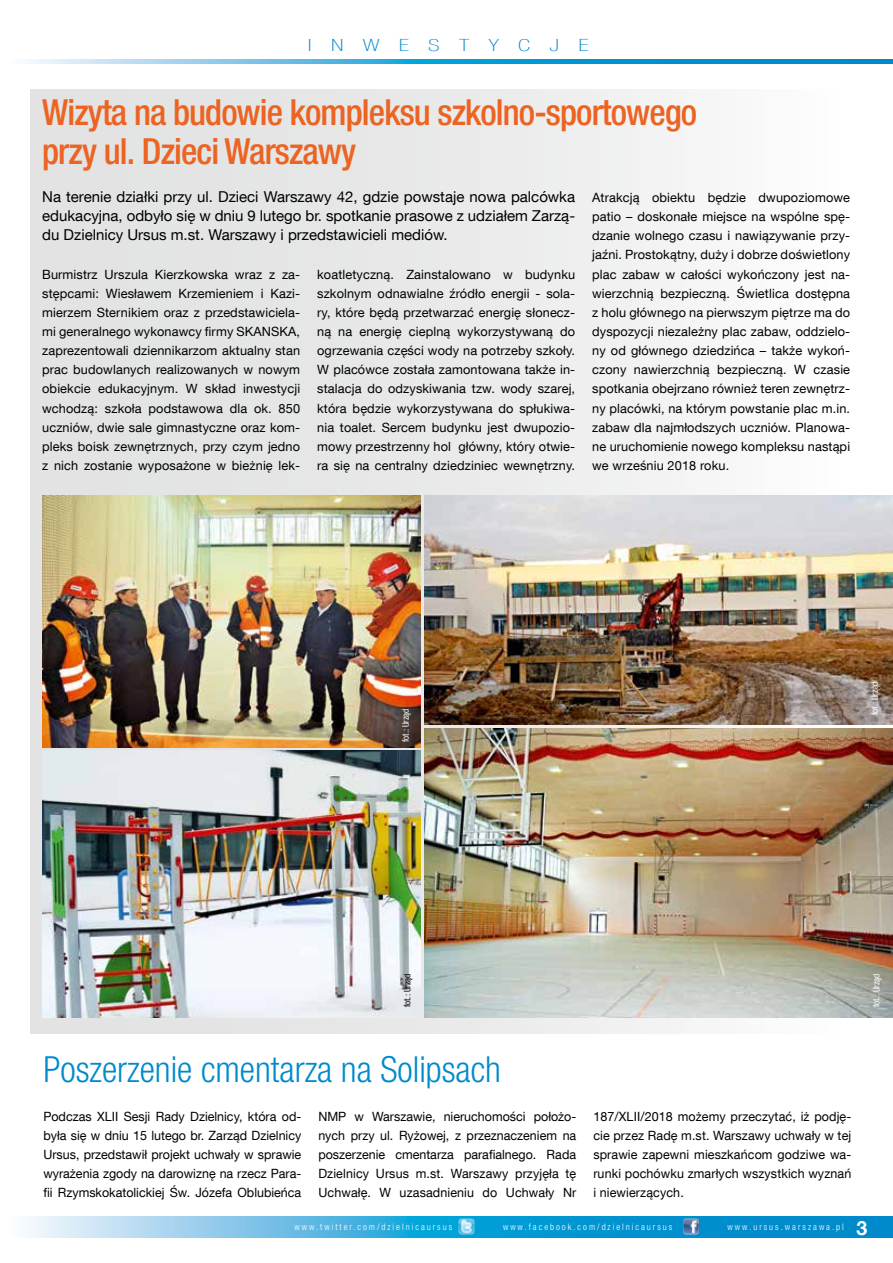
<style>
.page{position:relative;width:893px;height:1263px;background:#fff}
.page>*{position:absolute;margin:0;border:0;box-sizing:border-box;transform-origin:0 0}
.t1{font:500 condensed 36px/38.2px "Helvetica Neue LT Com";letter-spacing:-.025em;color:#ec6322}
.t2{font:300 condensed 36px "Helvetica Neue LT Com";color:#008acb}
.t3{font:700 19.5px "Helvetica Neue LT Com";color:#fff}
.t4{font:100 condensed 16.8px "Helvetica Neue LT Com";letter-spacing:.8em;color:#008acb;scale:1.43 1}
.t5{font:15px/19.2px "Helvetica Neue LT Com";color:#000;text-align:justify}
.t6{font:12.75px/19.2px "Helvetica Neue LT Com";letter-spacing:.01em;color:#000;text-align:justify}
.t7{font:300 condensed 9px "Helvetica Neue LT Com";letter-spacing:.22em;color:#fff}
.t8{font:condensed 9px "Helvetica Neue LT Com";color:#fff}
.t9{font:condensed 9px "Helvetica Neue LT Com";color:#000}
</style>
<div class="page">
<div style="left:31px;top:89px;width:819px;height:944px;background:linear-gradient(to right,#dededd,#fafafa)"></div>
<svg style="left:26px;top:60px;width:867px;height:4px;background:#3eacdb"></svg>
<svg style="left:26px;top:1216px;width:867px;height:21px;background:#40addc"></svg>
<svg style="left:326px;top:59px;width:22px;height:5px"></svg>
<svg style="left:355px;top:59px;width:32px;height:33px"></svg>
<img style="left:458px;top:1218px;width:16px;height:16px">
<img style="left:683px;top:1218px;width:16px;height:16px">
<img style="left:425px;top:728px;width:468px;height:289px">
<img style="left:425px;top:495px;width:468px;height:229px">
<img style="left:43px;top:495px;width:377px;height:252px">
<img style="left:43px;top:750px;width:377px;height:267px">
<h3 class="t4" style="left:308px;top:36px;width:198px">INWESTYCJE</h3>
<h1 class="t1" style="left:42px;top:93px;width:656px">Wizyta na budowie kompleksu szkolno-sportowego przy ul. Dzieci Warszawy</h1>
<p class="t5" style="left:42px;top:187px;width:534px">Na terenie działki przy ul. Dzieci Warszawy 42, gdzie powstaje nowa palcówka edukacyjna, odbyło się w dniu 9 lutego br. spotkanie prasowe z udziałem Zarzą&shy;du Dzielnicy Ursus m.st. Warszawy i przedstawicieli mediów.</p>
<p class="t6" style="left:42px;top:264px;width:259px">Burmistrz Urszula Kierzkowska wraz z za&shy;stępcami: Wiesławem Krzemieniem i Kazi&shy;mierzem Sternikiem oraz z przedstawiciela&shy;mi generalnego wykonawcy firmy SKANSKA, zaprezentowali dziennikarzom aktualny stan prac budowlanych realizowanych w nowym obiekcie edukacyjnym. W skład inwestycji wchodzą: szkoła podstawowa dla ok. 850 uczniów, dwie sale gimnastyczne oraz kom&shy;pleks boisk zewnętrznych, przy czym jedno z nich zostanie wyposażone w bieżnię lek-</p>
<p class="t6" style="left:317px;top:264px;width:259px">koatletyczną. Zainstalowano w budynku szkolnym odnawialne źródło energii - sola&shy;ry, które będą przetwarzać energię słonecz&shy;ną na energię cieplną wykorzystywaną do ogrzewania części wody na potrzeby szkoły.<br>W placówce została zamontowana także in&shy;stalacja do odzyskiwania tzw. wody szarej, która będzie wykorzystywana do spłukiwa&shy;nia toalet. Sercem budynku jest dwupozio&shy;mowy przestrzenny hol główny, który otwie&shy;ra się na centralny dziedziniec wewnętrzny.</p>
<p class="t6" style="left:592px;top:188px;width:259px">Atrakcją obiektu będzie dwupoziomowe patio – doskonałe miejsce na wspólne spę&shy;dzanie wolnego czasu i nawiązywanie przy&shy;jaźni. Prostokątny, duży i dobrze doświetlony plac zabaw w całości wykończony jest na&shy;wierzchnią bezpieczną. Świetlica dostępna z holu głównego na pierwszym piętrze ma do dyspozycji niezależny plac zabaw, oddzielo&shy;ny od głównego dziedzińca – także wykoń&shy;czony nawierzchnią bezpieczną. W czasie spotkania obejrzano również teren zewnętrz&shy;ny placówki, na którym powstanie plac m.in. zabaw dla najmłodszych uczniów. Planowa&shy;ne uruchomienie nowego kompleksu nastąpi we wrześniu 2018 roku.</p>
<p class="t8" style="left:400px;top:742px;width:35px;rotate:-90deg">fot.: Urząd</p>
<p class="t8" style="left:869px;top:715px;width:35px;rotate:-90deg">fot.: Urząd</p>
<p class="t9" style="left:402px;top:1007px;width:35px;rotate:-90deg">fot.: Urząd</p>
<h1 class="t2" style="left:43px;top:1049px;width:459px">Poszerzenie cmentarza na Solipsach</h1>
<p class="t6" style="left:43px;top:1106px;width:259px">Podczas XLII Sesji Rady Dzielnicy, która od&shy;była się w dniu 15 lutego br. Zarząd Dzielnicy Ursus, przedstawił projekt uchwały w sprawie wyrażenia zgody na darowiznę na rzecz Para&shy;fii Rzymskokatolickiej Św. Józefa Oblubieńca</p>
<p class="t6" style="left:318px;top:1106px;width:259px">NMP w Warszawie, nieruchomości położo&shy;nych przy ul. Ryżowej, z przeznaczeniem na poszerzenie cmentarza parafialnego. Rada Dzielnicy Ursus m.st. Warszawy przyjęła tę Uchwałę. W uzasadnieniu do Uchwały Nr</p>
<p class="t6" style="left:593px;top:1106px;width:259px">187/XLII/2018 możemy przeczytać, iż podję&shy;cie przez Radę m.st. Warszawy uchwały w tej sprawie zapewni mieszkańcom godziwe wa&shy;runki pochówku zmarłych wszystkich wyznań i niewierzących.</p>
<p class="t8" style="left:871px;top:1007px;width:35px;rotate:-90deg">fot.: Urząd</p>
<p class="t7" style="left:295px;top:1222px;width:159px">www.twitter.com/dzielnicaursus</p>
<p class="t7" style="left:503px;top:1222px;width:171px">www.facebook.com/dzielnicaursus</p>
<p class="t7" style="left:728px;top:1221px;width:118px">www.ursus.warszawa.pl</p>
<h2 class="t3" style="left:857px;top:1216px;width:12px">3</h2>
</div>
